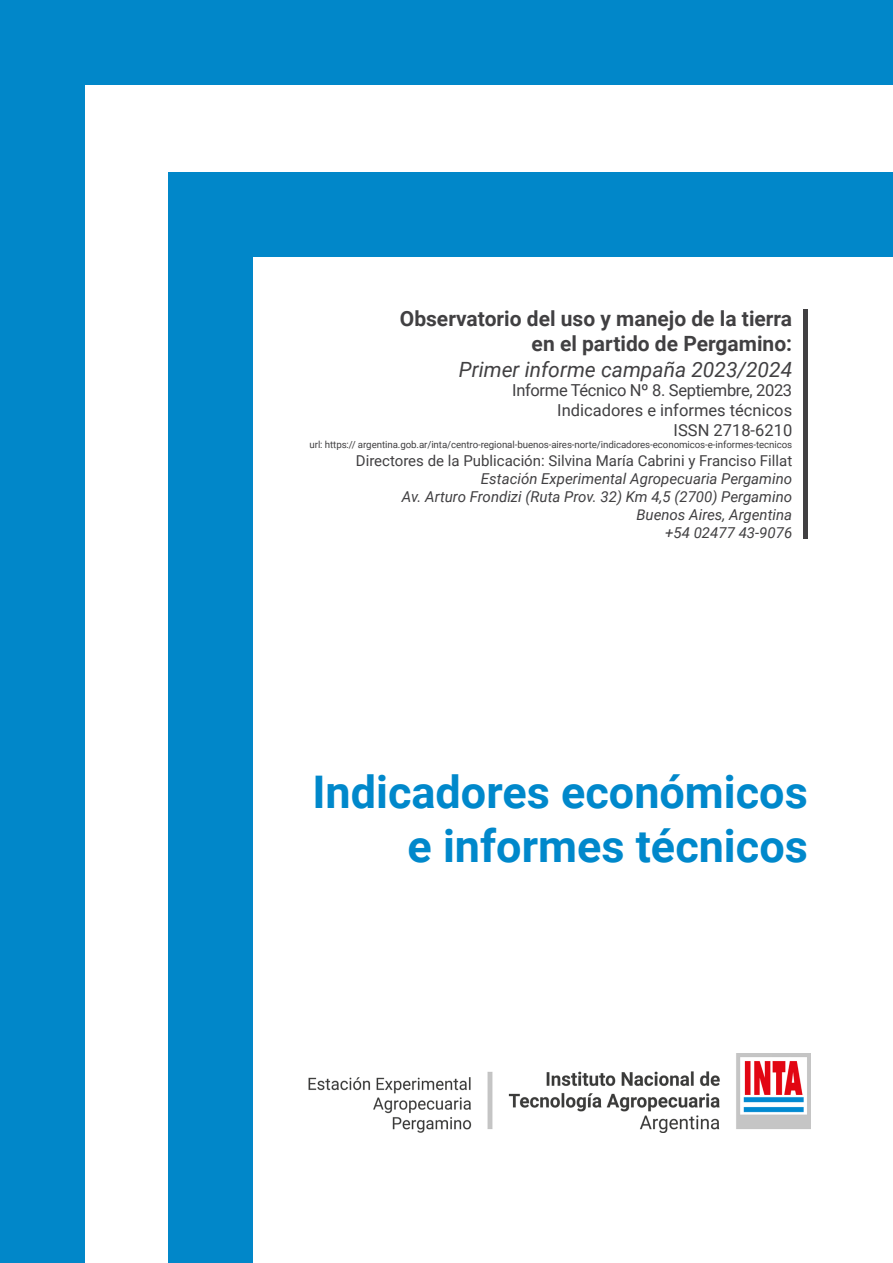
<style>
.page{position:relative;width:893px;height:1263px;background:#fff}
.page>*{position:absolute;margin:0;border:0;box-sizing:border-box;transform-origin:0 0}
.t1{font:700 45px/54px "Roboto";color:#0088cb;text-align:right}
.t2{font:700 21px/25.2px "Roboto";color:#414042;text-align:right}
.t3{font:italic 21px "Roboto";color:#414042}
.t4{font:16.5px/19.8px "Roboto";color:#414042;text-align:right}
.t5{font:italic 15px/18px "Roboto";color:#414042;text-align:right}
.t6{font:15px "Roboto";color:#414042}
.t7{font:9.75px "Roboto";letter-spacing:-.01em;color:#414042}
</style>
<div class="page">
<div style="left:0;top:0;width:893px;height:84px;background:#0187c9"></div>
<div style="left:0;top:0;width:84px;height:1263px;background:#0187c9"></div>
<div style="left:169px;top:172px;width:724px;height:84px;background:#0187c9"></div>
<div style="left:168px;top:172px;width:84px;height:1091px;background:#0187c9"></div>
<hr style="left:804px;top:309px;width:4px;height:230px;background:#414042">
<img style="left:308px;top:1054px;width:502px;height:78px">
<h2 class="t2" style="left:400px;top:305px;width:394px">Observatorio del uso y manejo de la tierra en el partido de Pergamino:</h2>
<h2 class="t3" style="left:459px;top:354px;width:335px">Primer informe campaña 2023/2024</h2>
<p class="t4" style="left:512px;top:380px;width:282px">Informe Técnico Nº 8. Septiembre, 2023<br>Indicadores e informes técnicos<br>ISSN 2718-6210</p>
<p class="t7" style="left:310px;top:437px;width:484px">url: https:// argentina.gob.ar/inta/centro-regional-buenos-aires-norte/indicadores-economicos-e-informes-tecnicos</p>
<p class="t6" style="left:356px;top:450px;width:438px">Directores de la Publicación: Silvina María Cabrini y Franciso Fillat</p>
<p class="t5" style="left:402px;top:469px;width:392px">Estación Experimental Agropecuaria Pergamino<br>Av. Arturo Frondizi (Ruta Prov. 32) Km 4,5 (2700) Pergamino Buenos Aires, Argentina<br>+54 02477 43-9076</p>
<h1 class="t1" style="left:312px;top:763px;width:497px">Indicadores económicos e informes técnicos</h1>
</div>
